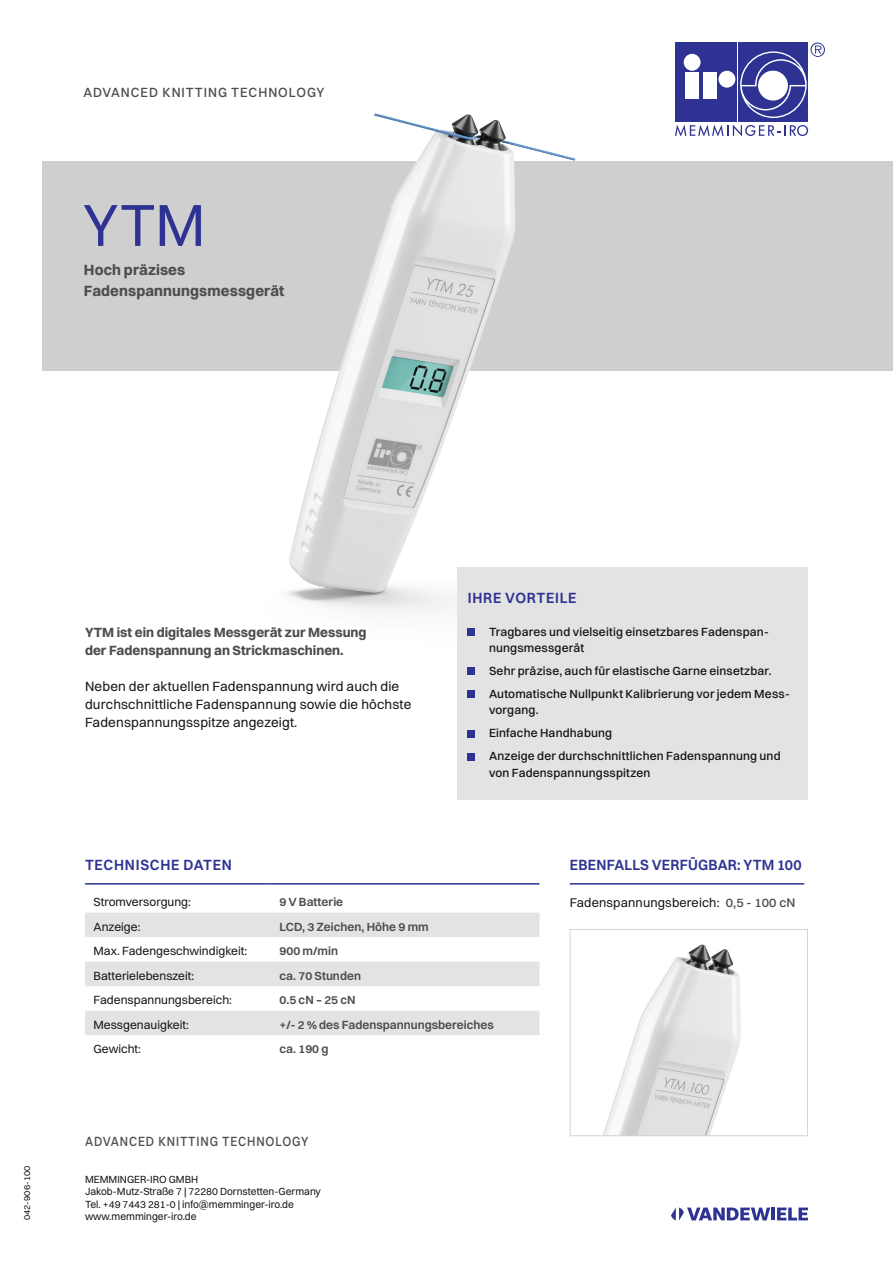
<style>
.page{position:relative;width:893px;height:1263px;background:#fff}
.page>*{position:absolute;margin:0;border:0;box-sizing:border-box;transform-origin:0 0}
.t1{font:60px "Switzer";color:#2e3393}
.t2{font:700 15px/21px "Switzer";letter-spacing:.005em;color:#4d4d4c}
.t3{font:600 15px "Switzer";letter-spacing:.025em;color:#2e3393;scale:.95 1}
.t4{font:600 15px "Switzer";letter-spacing:.05em;color:#2e3393;scale:.95 1}
.t5{font:600 15px "Switzer";letter-spacing:.055em;color:#2e3393;scale:.95 1}
.t6{font:13.5px/18px "Switzer";letter-spacing:.01em;color:#131413}
.t7{font:700 13.5px/18px "Switzer";color:#4d4d4c}
.t8{font:500 13.5px "Switzer";letter-spacing:.075em;color:#4d4d4c;scale:.88 1}
.t9{font:500 13.5px "Switzer";letter-spacing:.075em;color:#4d4d4c;scale:.95 1}
.t10{font:12.75px "Switzer";letter-spacing:.01em;color:#131413}
.t11{font:500 12px/23px "Switzer";letter-spacing:.015em;color:#131413}
.t12{font:12px "Switzer";color:#131413}
.t13{font:600 12px "Switzer";color:#4d4d4c}
.t14{font:10.5px/12.6px "Switzer";color:#131413}
.t15{font:9px "Switzer";letter-spacing:.01em;color:#131413}
.s1{font-weight:500;color:#4d4d4c}
</style>
<div class="page">
<div style="left:675px;top:43px;width:62px;height:79px;background:#2e3393"></div>
<div style="left:738px;top:43px;width:70px;height:79px;background:#2e3393"></div>
<svg style="left:728px;top:125px;width:80px;height:11px"></svg>
<div style="left:718px;top:71px;width:17px;height:17px;background:#fff;border-radius:50%"></div>
<svg style="left:740px;top:43px;width:85px;height:75px"></svg>
<div style="left:758px;top:71px;width:30px;height:30px;background:#fff;border-radius:50%"></div>
<hr style="left:771px;top:1207px;width:4px;height:13px;background:#2e3393">
<svg style="left:777px;top:1207px;width:31px;height:13px"></svg>
<svg style="left:671px;top:1207px;width:99px;height:13px"></svg>
<div style="left:43px;top:162px;width:850px;height:209px;background:#cfcfd0"></div>
<img style="left:603px;top:944px;width:138px;height:190px">
<div style="left:570px;top:929px;width:238px;height:207px;border:1px solid #d1d6d2"></div>
<img style="left:174px;top:53px;width:554px;height:560px">
<div style="left:457px;top:567px;width:351px;height:232px;background:#e3e3e3"></div>
<div style="left:468px;top:628px;width:7px;height:7px;background:#2e3393"></div>
<div style="left:468px;top:668px;width:7px;height:7px;background:#2e3393"></div>
<div style="left:468px;top:691px;width:7px;height:7px;background:#2e3393"></div>
<div style="left:468px;top:730px;width:7px;height:7px;background:#2e3393"></div>
<div style="left:468px;top:753px;width:7px;height:7px;background:#2e3393"></div>
<svg style="left:85px;top:912px;width:454px;height:123px;fill:#e3e3e3"></svg>
<hr style="left:85px;top:883px;width:186px;height:1px;background:#2e3393">
<hr style="left:271px;top:883px;width:268px;height:1px;background:#2e3393">
<hr style="left:570px;top:883px;width:234px;height:1px;background:#2e3393">
<p class="t9" style="left:83px;top:84px;width:255px">ADVANCED KNITTING TECHNOLOGY</p>
<h1 class="t1" style="left:83px;top:189px;width:124px">YTM</h1>
<p class="t2" style="left:84px;top:259px;width:202px">Hoch präzises<br>Fadenspannungsmessgerät</p>
<p class="t15" style="left:22px;top:1220px;width:56px;rotate:-90deg">042-906-100</p>
<p class="t7" style="left:85px;top:623px;width:283px">YTM ist ein digitales Messgerät zur Messung der Fadenspannung an Strickmaschinen.</p>
<p class="t6" style="left:85px;top:678px;width:328px">Neben der aktuellen Fadenspannung wird auch die durchschnittliche Fadenspannung sowie die höchste<br>Fadenspannungsspitze angezeigt.</p>
<p class="t5" style="left:468px;top:588px;width:116px">IHRE VORTEILE</p>
<p class="t11" style="left:489px;top:623px;width:281px;line-height:16.5px">Tragbares und vielseitig einsetzbares Fadenspan&shy;nungsmessgerät</p>
<p class="t11" style="left:489px;top:659px;width:302px">Sehr präzise, auch für elastische Garne einsetzbar.<br>Automatische Nullpunkt Kalibrierung vor jedem Mess-</p>
<p class="t11" style="left:489px;top:698px;width:293px">vorgang.<br>Einfache Handhabung<br>Anzeige der durchschnittlichen Fadenspannung und</p>
<p class="t11" style="left:489px;top:761px;width:163px">von Fadenspannungsspitzen</p>
<p class="t4" style="left:85px;top:855px;width:156px">TECHNISCHE DATEN</p>
<p class="t12" style="left:94px;top:895px;width:99px">Stromversorgung:</p>
<p class="t13" style="left:280px;top:895px;width:65px">9 V Batterie</p>
<p class="t12" style="left:94px;top:919px;width:48px">Anzeige:</p>
<p class="t13" style="left:280px;top:919px;width:151px">LCD, 3 Zeichen, Höhe 9 mm</p>
<p class="t12" style="left:94px;top:944px;width:155px">Max. Fadengeschwindigkeit:</p>
<p class="t13" style="left:280px;top:944px;width:60px">900 m/min</p>
<p class="t12" style="left:94px;top:968px;width:102px">Batterielebenszeit:</p>
<p class="t13" style="left:280px;top:968px;width:83px">ca. 70 Stunden</p>
<p class="t12" style="left:94px;top:993px;width:140px">Fadenspannungsbereich:</p>
<p class="t13" style="left:280px;top:993px;width:78px">0.5 cN – 25 cN</p>
<p class="t12" style="left:94px;top:1017px;width:97px">Messgenauigkeit:</p>
<p class="t13" style="left:280px;top:1017px;width:216px">+/- 2 % des Fadenspannungsbereiches</p>
<p class="t12" style="left:94px;top:1042px;width:49px">Gewicht:</p>
<p class="t13" style="left:280px;top:1042px;width:50px">ca. 190 g</p>
<p class="t8" style="left:85px;top:1133px;width:255px">ADVANCED KNITTING TECHNOLOGY</p>
<p class="t14" style="left:85px;top:1172px;width:237px">MEMMINGER-IRO GMBH<br>Jakob-Mutz-Straße 7 | 72280 Dornstetten-Germany Tel. +49 7443 281-0 | info@memminger-iro.de www.memminger-iro.de</p>
<p class="t3" style="left:570px;top:855px;width:246px">EBENFALLS VERFÜGBAR: YTM 100</p>
<p class="t10" style="left:570px;top:895px;width:227px">Fadenspannungsbereich: <span class="s1">0,5 - 100 cN</span></p>
</div>
